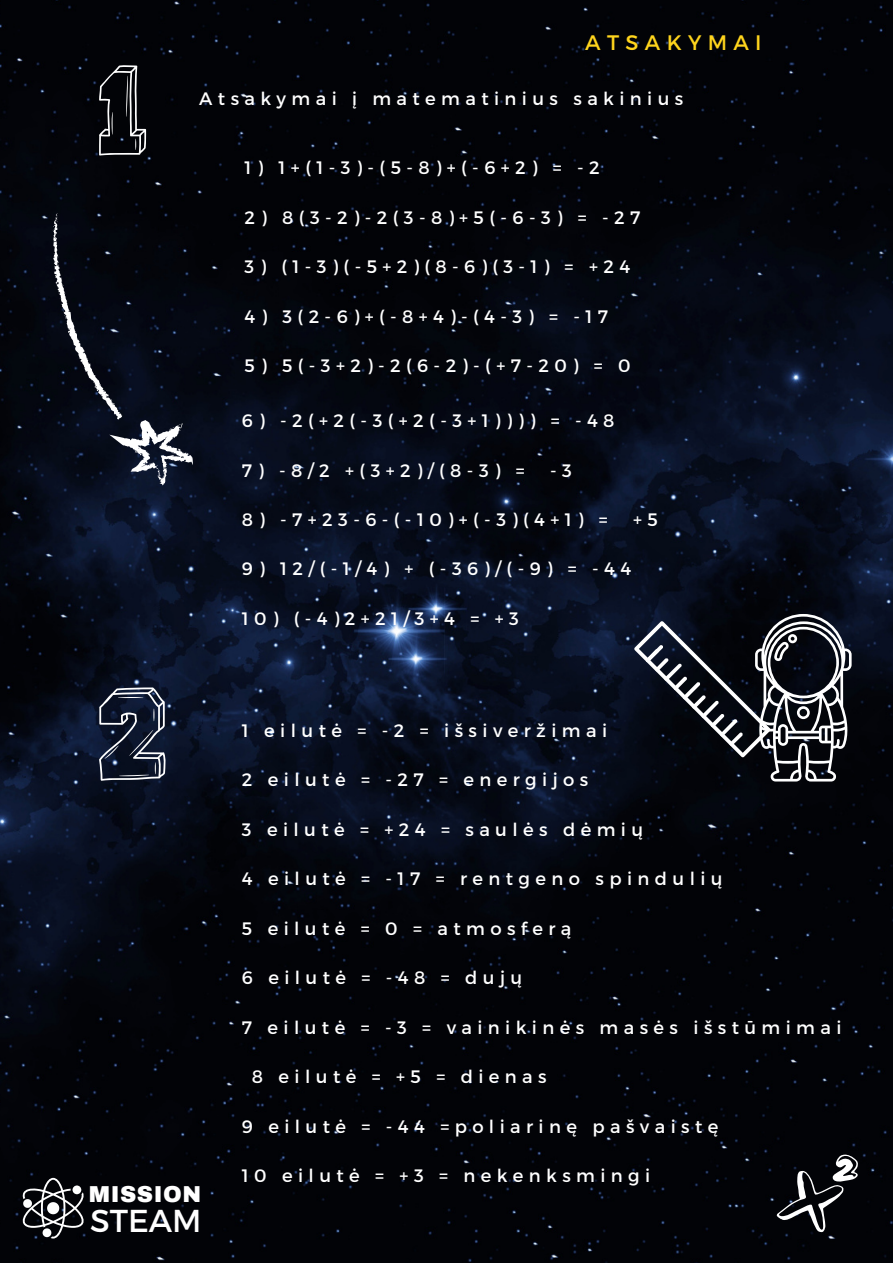
<style>
.page{position:relative;width:893px;height:1264px;background:#fff}
.page>*{position:absolute;margin:0;border:0;box-sizing:border-box;transform-origin:0 0}
.t1{font:31.65px "Montserrat";color:#fff}
.t2{font:900 22.5px "Archivo";letter-spacing:.025em;color:#fff}
.t3{font:21px "Montserrat";letter-spacing:.3em;color:#ffd51d}
.t4{font:18px "Montserrat";letter-spacing:.3em;color:#fff}
</style>
<div class="page">
<img style="left:0;top:0;width:892px;height:1262px">
<svg style="left:775px;top:1151px;width:88px;height:84px;background:#25262a"></svg>
<svg style="left:99px;top:65px;width:47px;height:91px;background:#2d2e31"></svg>
<svg style="left:99px;top:687px;width:67px;height:93px;background:#353c4e"></svg>
<svg style="left:634px;top:614px;width:217px;height:167px;background:#31343b"></svg>
<svg style="left:52px;top:213px;width:141px;height:272px;background:#141823"></svg>
<svg style="left:22px;top:1177px;width:63px;height:61px"></svg>
<p class="t3" style="left:585px;top:29px;width:178px">ATSAKYMAI</p>
<p class="t4" style="left:199px;top:87px;width:485px">Atsakymai į matematinius sakinius</p>
<p class="t2" style="left:89px;top:1182px;width:114px">MISSION</p>
<h1 class="t1" style="left:90px;top:1199px;width:113px">STEAM</h1>
<p class="t4" style="left:244px;top:156px;width:356px">1) 1+(1-3)-(5-8)+(-6+2) = -2</p>
<p class="t4" style="left:244px;top:205px;width:397px">2) 8(3-2)-2(3-8)+5(-6-3) = -27</p>
<p class="t4" style="left:244px;top:255px;width:387px">3) (1-3)(-5+2)(8-6)(3-1) = +24</p>
<p class="t4" style="left:244px;top:304px;width:365px">4) 3(2-6)+(-8+4)-(4-3) = -17</p>
<p class="t4" style="left:244px;top:354px;width:387px">5) 5(-3+2)-2(6-2)-(+7-20) = 0</p>
<p class="t4" style="left:242px;top:409px;width:374px">6) -2(+2(-3(+2(-3+1)))) = -48</p>
<p class="t4" style="left:242px;top:458px;width:284px">7) -8/2 +(3+2)/(8-3) =</p>
<p class="t4" style="left:550px;top:458px;width:23px">- 3</p>
<p class="t4" style="left:242px;top:508px;width:367px">8) -7+23-6-(-10)+(-3)(4+1) =</p>
<p class="t4" style="left:633px;top:508px;width:26px">+ 5</p>
<p class="t4" style="left:242px;top:557px;width:391px">9) 12/(-1/4) + (-36)/(-9) = -44</p>
<p class="t4" style="left:242px;top:607px;width:278px">10) (-4)2+21/3+4 = +3</p>
<p class="t4" style="left:242px;top:718px;width:366px">1 eilutė = -2 = išsiveržimai</p>
<p class="t4" style="left:242px;top:768px;width:348px">2 eilutė = -27 = energijos</p>
<p class="t4" style="left:242px;top:817px;width:402px">3 eilutė = +24 = saulės dėmių</p>
<p class="t4" style="left:242px;top:867px;width:482px">4 eilutė = -17 = rentgeno spindulių</p>
<p class="t4" style="left:242px;top:916px;width:331px">5 eilutė = 0 = atmosferą</p>
<p class="t4" style="left:242px;top:965px;width:282px">6 eilutė = -48 = dujų</p>
<p class="t4" style="left:242px;top:1015px;width:601px">7 eilutė = -3 = vainikinės masės išstūmimai</p>
<p class="t4" style="left:252px;top:1064px;width:296px">8 eilutė = +5 = dienas</p>
<p class="t4" style="left:242px;top:1114px;width:478px">9 eilutė = -44 =poliarinę pašvaistę</p>
<p class="t4" style="left:242px;top:1163px;width:410px">10 eilutė = +3 = nekenksmingi</p>
</div>
